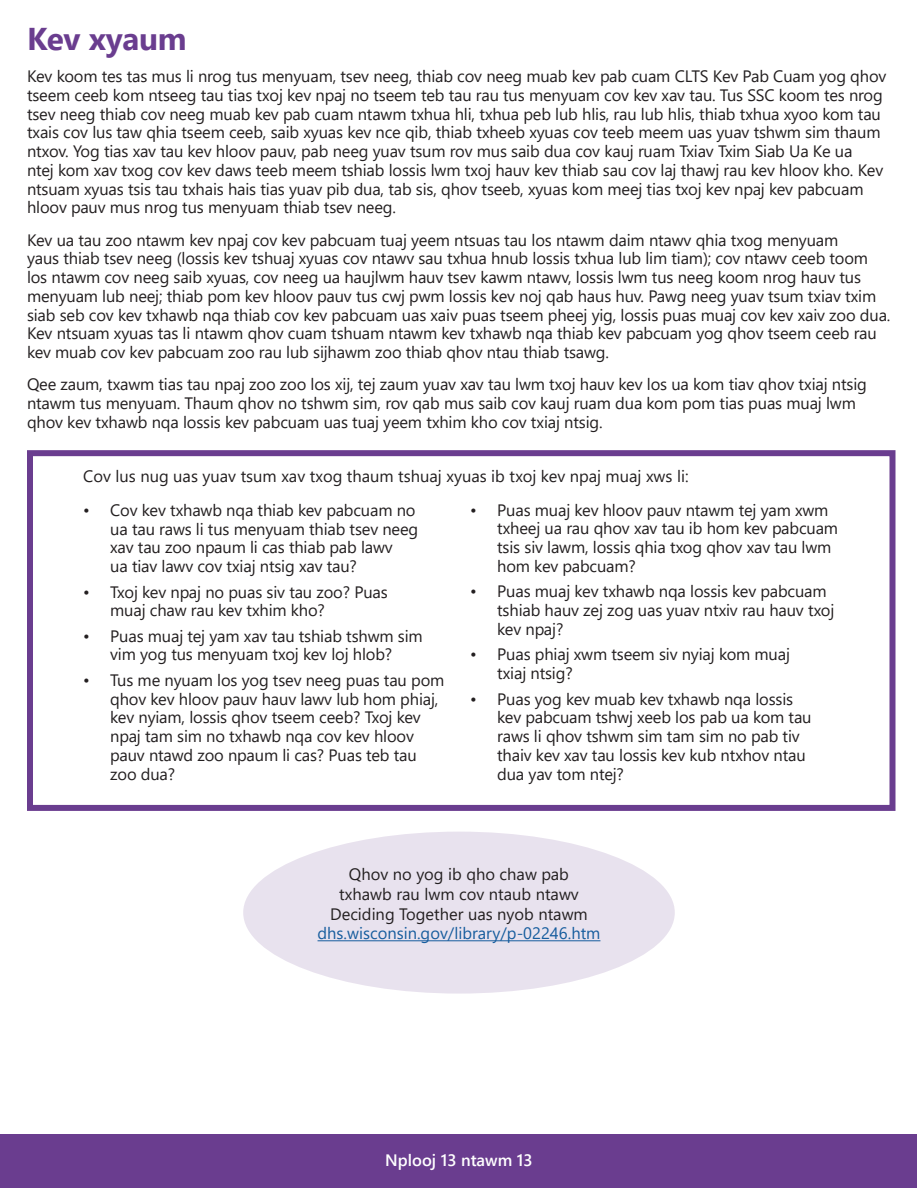
<style>
.page{position:relative;width:918px;height:1188px;background:#fff}
.page>*{position:absolute;margin:0;border:0;box-sizing:border-box;transform-origin:0 0}
.t1{font:700 31.5px "Segoe UI";letter-spacing:-.01em;color:#6a3d8f}
.t2{font:16.5px/18.8px "Segoe UI";letter-spacing:-.01em;color:#231f20}
.t3{font:16.5px "Segoe UI";color:#175d9e}
.t4{font:600 16.5px "Segoe UI";color:#fff}
</style>
<div class="page">
<svg style="left:27px;top:450px;width:869px;height:361px"></svg>
<div style="left:1px;top:1134px;width:916px;height:54px;background:#6a3d8f"></div>
<div style="left:243px;top:832px;width:432px;height:162px;background:#e8e2ee;border-radius:50%"></div>
<hr style="left:318px;top:940px;width:282px;height:1px;background:#175d9e">
<h1 class="t1" style="left:27px;top:9px;width:161px">Kev xyaum</h1>
<p class="t2" style="left:27px;top:65px;width:861px">Kev koom tes tas mus li nrog tus menyuam, tsev neeg, thiab cov neeg muab kev pab cuam CLTS Kev Pab Cuam yog qhov tseem ceeb kom ntseeg tau tias txoj kev npaj no tseem teb tau rau tus menyuam cov kev xav tau. Tus SSC koom tes nrog tsev neeg thiab cov neeg muab kev pab cuam ntawm txhua hli, txhua peb lub hlis, rau lub hlis, thiab txhua xyoo kom tau txais cov lus taw qhia tseem ceeb, saib xyuas kev nce qib, thiab txheeb xyuas cov teeb meem uas yuav tshwm sim thaum ntxov. Yog tias xav tau kev hloov pauv, pab neeg yuav tsum rov mus saib dua cov kauj ruam Txiav Txim Siab Ua Ke ua<br>ntej kom xav txog cov kev daws teeb meem tshiab lossis lwm txoj hauv kev thiab sau cov laj thawj rau kev hloov kho. Kev ntsuam xyuas tsis tau txhais hais tias yuav pib dua, tab sis, qhov tseeb, xyuas kom meej tias txoj kev npaj kev pabcuam hloov pauv mus nrog tus menyuam thiab tsev neeg.</p>
<p class="t2" style="left:27px;top:229px;width:865px">Kev ua tau zoo ntawm kev npaj cov kev pabcuam tuaj yeem ntsuas tau los ntawm daim ntawv qhia txog menyuam<br>yaus thiab tsev neeg (lossis kev tshuaj xyuas cov ntawv sau txhua hnub lossis txhua lub lim tiam); cov ntawv ceeb toom los ntawm cov neeg saib xyuas, cov neeg ua haujlwm hauv tsev kawm ntawv, lossis lwm tus neeg koom nrog hauv tus menyuam lub neej; thiab pom kev hloov pauv tus cwj pwm lossis kev noj qab haus huv. Pawg neeg yuav tsum txiav txim siab seb cov kev txhawb nqa thiab cov kev pabcuam uas xaiv puas tseem pheej yig, lossis puas muaj cov kev xaiv zoo dua.<br>Kev ntsuam xyuas tas li ntawm qhov cuam tshuam ntawm kev txhawb nqa thiab kev pabcuam yog qhov tseem ceeb rau kev muab cov kev pabcuam zoo rau lub sijhawm zoo thiab qhov ntau thiab tsawg.</p>
<p class="t2" style="left:27px;top:374px;width:841px">Qee zaum, txawm tias tau npaj zoo zoo los xij, tej zaum yuav xav tau lwm txoj hauv kev los ua kom tiav qhov txiaj ntsig ntawm tus menyuam. Thaum qhov no tshwm sim, rov qab mus saib cov kauj ruam dua kom pom tias puas muaj lwm qhov kev txhawb nqa lossis kev pabcuam uas tuaj yeem txhim kho cov txiaj ntsig.</p>
<p class="t2" style="left:83px;top:465px;width:607px">Cov lus nug uas yuav tsum xav txog thaum tshuaj xyuas ib txoj kev npaj muaj xws li:</p>
<p class="t2" style="left:110px;top:499px;width:310px;text-indent:-27px">• Cov kev txhawb nqa thiab kev pabcuam no ua tau raws li tus menyuam thiab tsev neeg xav tau zoo npaum li cas thiab pab lawv<br>ua tiav lawv cov txiaj ntsig xav tau?</p>
<p class="t2" style="left:110px;top:581px;width:279px;text-indent:-27px">• Txoj kev npaj no puas siv tau zoo? Puas muaj chaw rau kev txhim kho?</p>
<p class="t2" style="left:83px;top:625px;width:341px;text-align:center">• Puas muaj tej yam xav tau tshiab tshwm sim vim yog tus menyuam txoj kev loj hlob?</p>
<p class="t2" style="left:110px;top:669px;width:336px;text-indent:-27px">• Tus me nyuam los yog tsev neeg puas tau pom qhov kev hloov pauv hauv lawv lub hom phiaj, kev nyiam, lossis qhov tseem ceeb? Txoj kev npaj tam sim no txhawb nqa cov kev hloov pauv ntawd zoo npaum li cas? Puas teb tau zoo dua?</p>
<p class="t2" style="left:497px;top:499px;width:342px;text-indent:-27px">• Puas muaj kev hloov pauv ntawm tej yam xwm txheej ua rau qhov xav tau ib hom kev pabcuam tsis siv lawm, lossis qhia txog qhov xav tau lwm hom kev pabcuam?</p>
<p class="t2" style="left:497px;top:581px;width:339px;text-indent:-27px">• Puas muaj kev txhawb nqa lossis kev pabcuam tshiab hauv zej zog uas yuav ntxiv rau hauv txoj kev npaj?</p>
<p class="t2" style="left:497px;top:644px;width:294px;text-indent:-27px">• Puas phiaj xwm tseem siv nyiaj kom muaj txiaj ntsig?</p>
<p class="t2" style="left:497px;top:688px;width:316px;text-indent:-27px">• Puas yog kev muab kev txhawb nqa lossis kev pabcuam tshwj xeeb los pab ua kom tau raws li qhov tshwm sim tam sim no pab tiv thaiv kev xav tau lossis kev kub ntxhov ntau dua yav tom ntej?</p>
<p class="t2" style="left:330px;top:863px;width:259px;line-height:19.8px;text-align:center">Qhov no yog ib qho chaw pab txhawb rau lwm cov ntaub ntawv<br>Deciding Together uas nyob ntawm</p>
<p class="t3" style="left:318px;top:918px;width:284px">dhs.wisconsin.gov/library/p-02246.htm</p>
<p class="t4" style="left:385px;top:1145px;width:149px">Nplooj 13 ntawm 13</p>
</div>
